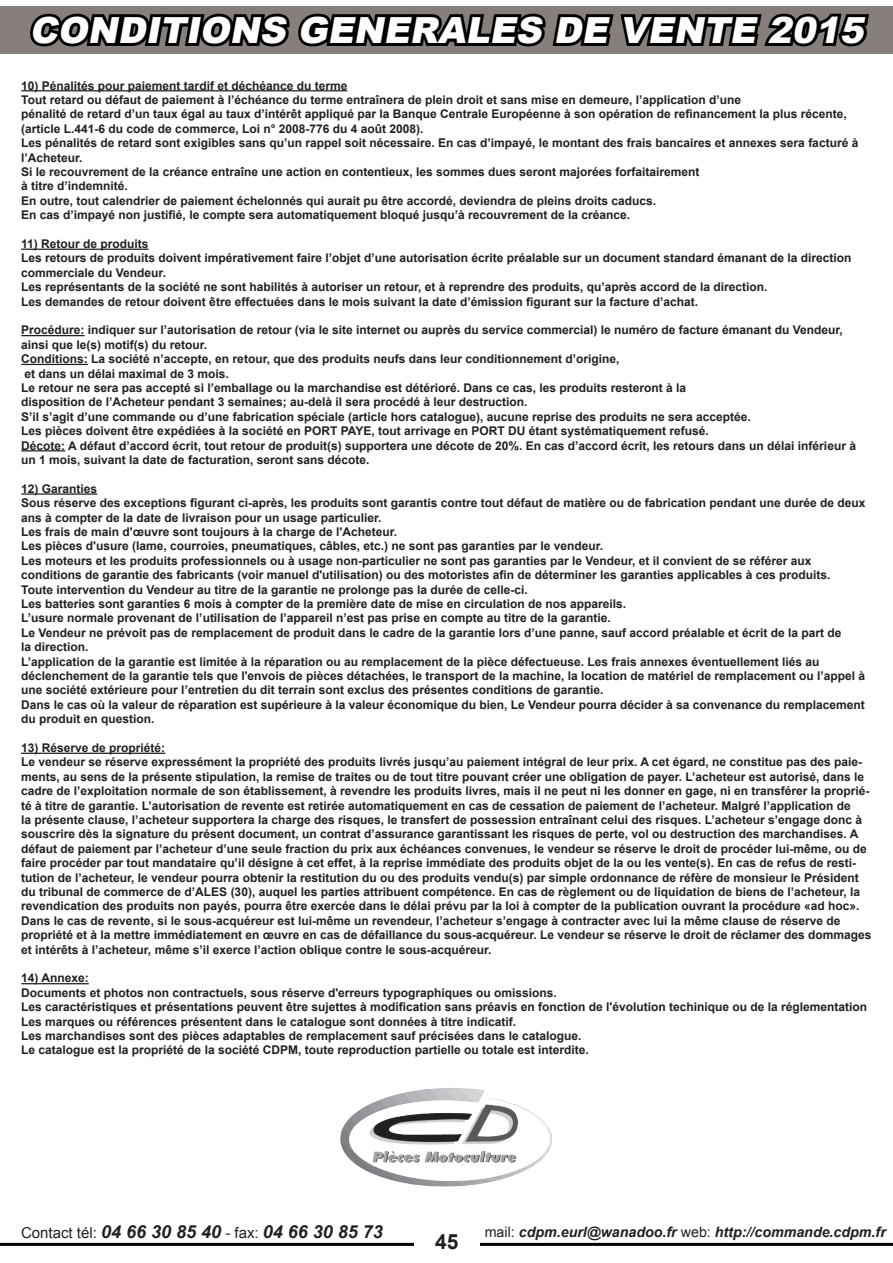
<style>
.page{position:relative;width:893px;height:1263px;background:#fff}
.page>*{position:absolute;margin:0;border:0;box-sizing:border-box;transform-origin:0 0}
.t1{font:italic 900 36px "Arial";color:#fff}
.t2{font:700 21px "Arial";color:#231f20}
.t3{font:italic 700 18px "Arial";color:#231f20}
.t4{font:italic 700 14.25px "Arial";color:#231f20}
.t5{font:700 12px/14.4px "Arial";color:#231f20}
.s1{font-weight:400;font-style:normal;font-size:15px}
.s2{font-weight:400;font-style:normal}
</style>
<div class="page">
<hr style="left:0;top:1243px;width:893px;height:3px;background:#000">
<div style="left:414px;top:1234px;width:65px;height:21px;background:#fff"></div>
<div style="left:0;top:6px;width:893px;height:48px;background:#867f7c"></div>
<svg style="left:30px;top:13px;width:839px;height:34px"></svg>
<hr style="left:21px;top:90px;width:326px;height:1px;background:#231f20">
<hr style="left:21px;top:249px;width:128px;height:1px;background:#231f20">
<hr style="left:21px;top:335px;width:64px;height:1px;background:#231f20">
<hr style="left:21px;top:364px;width:67px;height:1px;background:#231f20">
<hr style="left:21px;top:450px;width:44px;height:1px;background:#231f20">
<hr style="left:21px;top:493px;width:76px;height:2px;background:#231f20">
<hr style="left:21px;top:753px;width:144px;height:1px;background:#231f20">
<hr style="left:21px;top:983px;width:68px;height:1px;background:#231f20">
<img style="left:340px;top:1088px;width:212px;height:99px">
<p class="t1" style="left:29px;top:4px;width:844px">CONDITIONS GENERALES DE VENTE 2015</p>
<p class="t5" style="left:21px;top:78px;width:328px">10) Pénalités pour paiement tardif et déchéance du terme</p>
<p class="t5" style="left:21px;top:93px;width:721px">Tout retard ou défaut de paiement à l’échéance du terme entraînera de plein droit et sans mise en demeure, l’application d’une</p>
<p class="t5" style="left:21px;top:107px;width:827px">pénalité de retard d’un taux égal au taux d’intérêt appliqué par la Banque Centrale Européenne à son opération de refinancement la plus récente, (article L.441-6 du code de commerce, Loi n° 2008-776 du 4 août 2008).</p>
<p class="t5" style="left:21px;top:136px;width:839px">Les pénalités de retard sont exigibles sans qu’un rappel soit nécessaire. En cas d’impayé, le montant des frais bancaires et annexes sera facturé à l’Acheteur.</p>
<p class="t5" style="left:21px;top:165px;width:680px">Si le recouvrement de la créance entraîne une action en contentieux, les sommes dues seront majorées forfaitairement</p>
<p class="t5" style="left:21px;top:179px;width:108px">à titre d’indemnité.</p>
<p class="t5" style="left:21px;top:194px;width:636px">En outre, tout calendrier de paiement échelonnés qui aurait pu être accordé, deviendra de pleins droits caducs.</p>
<p class="t5" style="left:21px;top:208px;width:610px">En cas d’impayé non justifié, le compte sera automatiquement bloqué jusqu’à recouvrement de la créance.</p>
<p class="t5" style="left:21px;top:237px;width:129px">11) Retour de produits</p>
<p class="t5" style="left:21px;top:251px;width:832px">Les retours de produits doivent impérativement faire l’objet d’une autorisation écrite préalable sur un document standard émanant de la direction commerciale du Vendeur.</p>
<p class="t5" style="left:21px;top:280px;width:748px">Les représentants de la société ne sont habilités à autoriser un retour, et à reprendre des produits, qu’après accord de la direction.</p>
<p class="t5" style="left:21px;top:294px;width:678px">Les demandes de retour doivent être effectuées dans le mois suivant la date d’émission figurant sur la facture d’achat.</p>
<p class="t5" style="left:21px;top:323px;width:823px">Procédure: indiquer sur l’autorisation de retour (via le site internet ou auprès du service commercial) le numéro de facture émanant du Vendeur, ainsi que le(s) motif(s) du retour.</p>
<p class="t5" style="left:21px;top:352px;width:600px">Conditions: La société n’accepte, en retour, que des produits neufs dans leur conditionnement d’origine,</p>
<p class="t5" style="left:25px;top:366px;width:206px">et dans un délai maximal de 3 mois.</p>
<p class="t5" style="left:21px;top:381px;width:666px">Le retour ne sera pas accepté si l’emballage ou la marchandise est détérioré. Dans ce cas, les produits resteront à la</p>
<p class="t5" style="left:21px;top:395px;width:508px">disposition de l’Acheteur pendant 3 semaines; au-delà il sera procédé à leur destruction.</p>
<p class="t5" style="left:21px;top:410px;width:731px">S’il s’agit d’une commande ou d’une fabrication spéciale (article hors catalogue), aucune reprise des produits ne sera acceptée.</p>
<p class="t5" style="left:21px;top:424px;width:689px">Les pièces doivent être expédiées à la société en PORT PAYE, tout arrivage en PORT DU étant systématiquement refusé.</p>
<p class="t5" style="left:21px;top:438px;width:836px">Décote: A défaut d’accord écrit, tout retour de produit(s) supportera une décote de 20%. En cas d’accord écrit, les retours dans un délai inférieur à un 1 mois, suivant la date de facturation, seront sans décote.</p>
<p class="t5" style="left:21px;top:482px;width:78px">12) Garanties</p>
<p class="t5" style="left:21px;top:496px;width:846px">Sous réserve des exceptions figurant ci-après, les produits sont garantis contre tout défaut de matière ou de fabrication pendant une durée de deux ans à compter de la date de livraison pour un usage particulier.</p>
<p class="t5" style="left:21px;top:525px;width:377px">Les frais de main d'œuvre sont toujours à la charge de l'Acheteur.</p>
<p class="t5" style="left:21px;top:539px;width:583px">Les pièces d'usure (lame, courroies, pneumatiques, câbles, etc.) ne sont pas garanties par le vendeur.</p>
<p class="t5" style="left:21px;top:554px;width:792px">Les moteurs et les produits professionnels ou à usage non-particulier ne sont pas garanties par le Vendeur, et il convient de se référer aux</p>
<p class="t5" style="left:21px;top:568px;width:811px">conditions de garantie des fabricants (voir manuel d'utilisation) ou des motoristes afin de déterminer les garanties applicables à ces produits.</p>
<p class="t5" style="left:21px;top:582px;width:508px">Toute intervention du Vendeur au titre de la garantie ne prolonge pas la durée de celle-ci.</p>
<p class="t5" style="left:21px;top:597px;width:606px">Les batteries sont garanties 6 mois à compter de la première date de mise en circulation de nos appareils.</p>
<p class="t5" style="left:21px;top:611px;width:591px">L’usure normale provenant de l’utilisation de l’appareil n’est pas prise en compte au titre de la garantie.</p>
<p class="t5" style="left:21px;top:626px;width:822px">Le Vendeur ne prévoit pas de remplacement de produit dans le cadre de la garantie lors d’une panne, sauf accord préalable et écrit de la part de</p>
<p class="t5" style="left:21px;top:640px;width:69px">la direction.</p>
<p class="t5" style="left:21px;top:654px;width:800px">L’application de la garantie est limitée à la réparation ou au remplacement de la pièce défectueuse. Les frais annexes éventuellement liés au</p>
<p class="t5" style="left:21px;top:669px;width:845px">déclenchement de la garantie tels que l'envois de pièces détachées, le transport de la machine, la location de matériel de remplacement ou l’appel à une société extérieure pour l’entretien du dit terrain sont exclus des présentes conditions de garantie.</p>
<p class="t5" style="left:21px;top:698px;width:845px">Dans le cas où la valeur de réparation est supérieure à la valeur économique du bien, Le Vendeur pourra décider à sa convenance du remplacement du produit en question.</p>
<p class="t5" style="left:21px;top:741px;width:146px">13) Réserve de propriété:</p>
<p class="t5" style="left:21px;top:755px;width:852px">Le vendeur se réserve expressément la propriété des produits livrés jusqu’au paiement intégral de leur prix. A cet égard, ne constitue pas des paie&shy;ments, au sens de la présente stipulation, la remise de traites ou de tout titre pouvant créer une obligation de payer. L’acheteur est autorisé, dans le cadre de l’exploitation normale de son établissement, à revendre les produits livres, mais il ne peut ni les donner en gage, ni en transférer la proprié&shy;té à titre de garantie. L’autorisation de revente est retirée automatiquement en cas de cessation de paiement de l’acheteur. Malgré l’application de<br>la présente clause, l’acheteur supportera la charge des risques, le transfert de possession entraînant celui des risques. L’acheteur s’engage donc à souscrire dès la signature du présent document, un contrat d’assurance garantissant les risques de perte, vol ou destruction des marchandises. A défaut de paiement par l’acheteur d’une seule fraction du prix aux échéances convenues, le vendeur se réserve le droit de procéder lui-même, ou de faire procéder par tout mandataire qu’il désigne à cet effet, à la reprise immédiate des produits objet de la ou les vente(s). En cas de refus de resti&shy;tution de l’acheteur, le vendeur pourra obtenir la restitution du ou des produits vendu(s) par simple ordonnance de réfère de monsieur le Président du tribunal de commerce de d’ALES (30), auquel les parties attribuent compétence. En cas de règlement ou de liquidation de biens de l’acheteur, la revendication des produits non payés, pourra être exercée dans le délai prévu par la loi à compter de la publication ouvrant la procédure «ad hoc».<br>Dans le cas de revente, si le sous-acquéreur est lui-même un revendeur, l’acheteur s’engage à contracter avec lui la même clause de réserve de propriété et à la mettre immédiatement en œuvre en cas de défaillance du sous-acquéreur. Le vendeur se réserve le droit de réclamer des dommages et intérêts à l’acheteur, même s’il exerce l’action oblique contre le sous-acquéreur.</p>
<p class="t5" style="left:21px;top:971px;width:69px">14) Annexe:</p>
<p class="t5" style="left:21px;top:986px;width:537px">Documents et photos non contractuels, sous réserve d'erreurs typographiques ou omissions.</p>
<p class="t5" style="left:21px;top:1000px;width:847px">Les caractéristiques et présentations peuvent être sujettes à modification sans préavis en fonction de l'évolution techinique ou de la réglementation</p>
<p class="t5" style="left:21px;top:1014px;width:496px">Les marques ou références présentent dans le catalogue sont données à titre indicatif.</p>
<p class="t5" style="left:21px;top:1029px;width:562px">Les marchandises sont des pièces adaptables de remplacement sauf précisées dans le catalogue.</p>
<p class="t5" style="left:21px;top:1043px;width:569px">Le catalogue est la propriété de la société CDPM, toute reproduction partielle ou totale est interdite.</p>
<h3 class="t3" style="left:21px;top:1220px;width:363px"><span class="s1">Contact tél:</span> 04 66 30 85 40 <span class="s1">- fax:</span> 04 66 30 85 73</h3>
<p class="t4" style="left:485px;top:1222px;width:403px"><span class="s2">mail:</span> cdpm.eurl@wanadoo.fr <span class="s2">web:</span> http://commande.cdpm.fr</p>
<h2 class="t2" style="left:435px;top:1228px;width:25px">45</h2>
</div>
